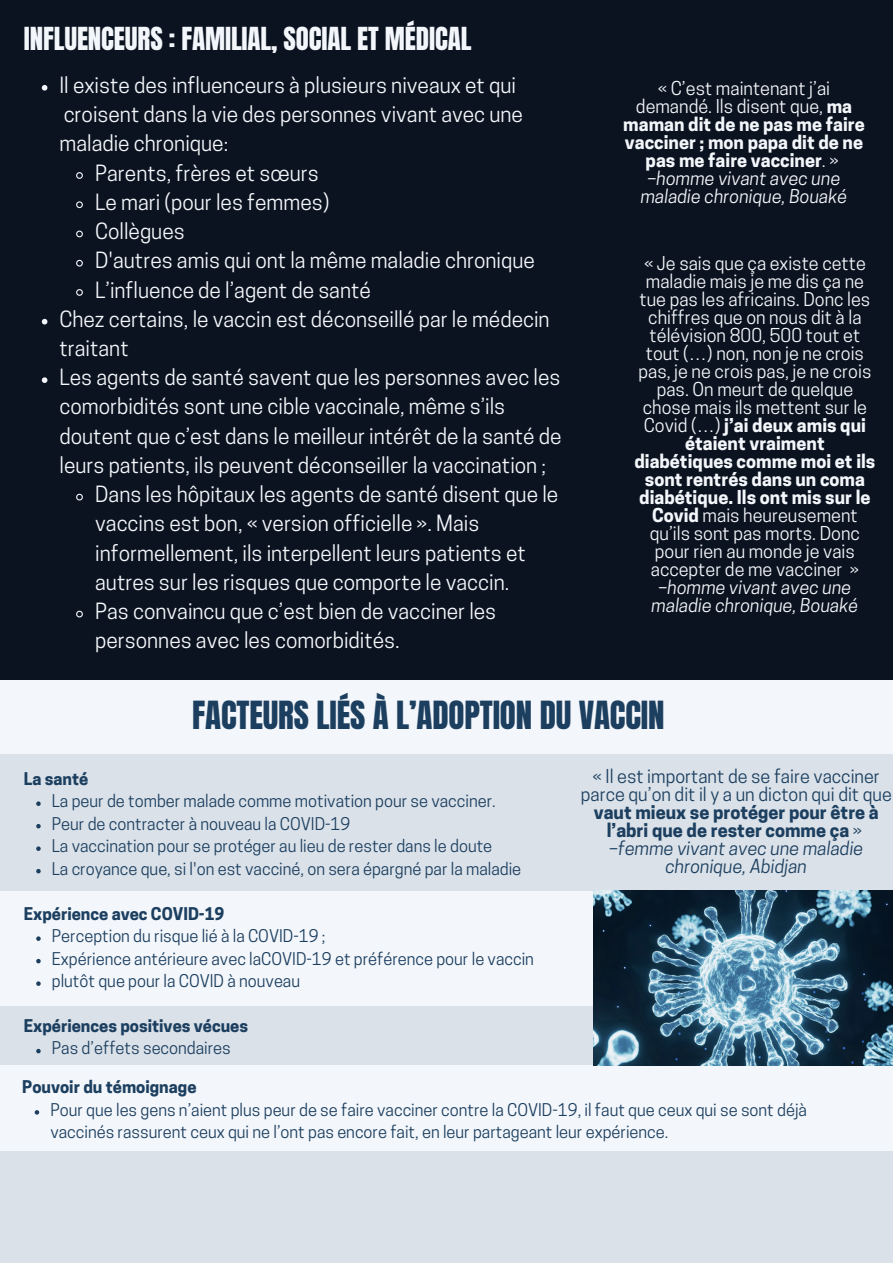
<style>
.page{position:relative;width:893px;height:1264px;background:#fff}
.page>*{position:absolute;margin:0;border:0;box-sizing:border-box;transform-origin:0 0}
.t1{font:33px "Anton";letter-spacing:-.005em;color:#1c3f60}
.t2{font:27px "Anton";letter-spacing:-.005em;color:#f3f6fa}
.t3{font:21px "Cooper Hewitt";color:#f3f6fa}
.t4{font:18px/18px "Cooper Hewitt";color:#f3f6fa;text-align:center}
.t5{font:700 18px/18px "Cooper Hewitt";color:#f3f6fa;text-align:center}
.t6{font:700 18px/18px "Cooper Hewitt";color:#1c3f60;text-align:center}
.t7{font:18px/18px "Cooper Hewitt";color:#1c3f60;text-align:center}
.t8{font:italic 18px/18px "Cooper Hewitt";color:#f3f6fa;text-align:center}
.t9{font:16.5px/22.5px "Cooper Hewitt";color:#1c3f60}
.t10{font:700 16.5px "Cooper Hewitt";color:#1c3f60}
.s1{font-weight:400}
.s2{font-weight:400;font-style:italic}
.s3{font-weight:700}
</style>
<div class="page">
<div style="left:0;top:0;width:892px;height:1262px;background:#f3f6fa"></div>
<div style="left:0;top:753px;width:892px;height:138px;background:#dae1e8"></div>
<svg style="left:36px;top:801px;width:5px;height:5px"></svg>
<svg style="left:36px;top:824px;width:5px;height:4px"></svg>
<svg style="left:36px;top:846px;width:5px;height:5px"></svg>
<svg style="left:36px;top:869px;width:5px;height:4px"></svg>
<svg style="left:36px;top:936px;width:5px;height:4px"></svg>
<svg style="left:36px;top:958px;width:5px;height:5px"></svg>
<svg style="left:36px;top:981px;width:5px;height:4px"></svg>
<div style="left:0;top:0;width:892px;height:680px;background:#0b1320"></div>
<div style="left:0;top:1005px;width:892px;height:59px;background:#dae1e8"></div>
<div style="left:0;top:1151px;width:892px;height:111px;background:#dae1e8"></div>
<img style="left:594px;top:891px;width:298px;height:174px">
<svg style="left:42px;top:85px;width:5px;height:6px"></svg>
<svg style="left:76px;top:172px;width:7px;height:7px"></svg>
<svg style="left:76px;top:201px;width:7px;height:8px"></svg>
<svg style="left:76px;top:230px;width:7px;height:8px"></svg>
<svg style="left:76px;top:259px;width:7px;height:8px"></svg>
<svg style="left:76px;top:289px;width:7px;height:7px"></svg>
<svg style="left:42px;top:319px;width:5px;height:5px"></svg>
<svg style="left:42px;top:377px;width:5px;height:6px"></svg>
<svg style="left:76px;top:493px;width:7px;height:8px"></svg>
<svg style="left:76px;top:610px;width:7px;height:8px"></svg>
<svg style="left:35px;top:1110px;width:4px;height:4px"></svg>
<p class="t2" style="left:24px;top:19px;width:449px">INFLUENCEURS : FAMILIAL, SOCIAL ET MÉDICAL</p>
<p class="t3" style="left:59px;top:77px;width:458px">Il existe des influenceurs à plusieurs niveaux et qui</p>
<p class="t3" style="left:64px;top:106px;width:461px">croisent dans la vie des personnes vivant avec une</p>
<p class="t3" style="left:59px;top:135px;width:170px">maladie chronique:</p>
<p class="t3" style="left:95px;top:165px;width:225px">Parents, frères et sœurs</p>
<p class="t3" style="left:95px;top:194px;width:236px">Le mari (pour les femmes)</p>
<p class="t3" style="left:95px;top:223px;width:91px">Collègues</p>
<p class="t3" style="left:95px;top:252px;width:441px">D'autres amis qui ont la même maladie chronique</p>
<p class="t3" style="left:95px;top:282px;width:277px">L’influence de l’agent de santé</p>
<p class="t3" style="left:59px;top:311px;width:491px">Chez certains, le vaccin est déconseillé par le médecin</p>
<p class="t3" style="left:59px;top:340px;width:71px">traitant</p>
<p class="t3" style="left:59px;top:369px;width:502px">Les agents de santé savent que les personnes avec les</p>
<p class="t3" style="left:59px;top:399px;width:447px">comorbidités sont une cible vaccinale, même s’ils</p>
<p class="t3" style="left:59px;top:428px;width:503px">doutent que c’est dans le meilleur intérêt de la santé de</p>
<p class="t3" style="left:59px;top:457px;width:488px">leurs patients, ils peuvent déconseiller la vaccination ;</p>
<p class="t3" style="left:95px;top:486px;width:464px">Dans les hôpitaux les agents de santé disent que le</p>
<p class="t3" style="left:95px;top:515px;width:385px">vaccins est bon, « version officielle ». Mais</p>
<p class="t3" style="left:95px;top:545px;width:432px">informellement, ils interpellent leurs patients et</p>
<p class="t3" style="left:95px;top:574px;width:415px">autres sur les risques que comporte le vaccin.</p>
<p class="t3" style="left:95px;top:603px;width:402px">Pas convaincu que c’est bien de vacciner les</p>
<p class="t3" style="left:95px;top:632px;width:306px">personnes avec les comorbidités.</p>
<p class="t5" style="left:623px;top:82px;width:243px"><span class="s1">« C’est maintenant j’ai demandé. Ils disent que,</span> ma maman dit de ne pas me faire vacciner ; mon papa dit de ne pas me faire vacciner<span class="s1">. » –</span><span class="s2">homme vivant avec une maladie chronique, Bouaké</span></p>
<p class="t4" style="left:634px;top:256px;width:242px">« Je sais que ça existe cette maladie mais je me dis ça ne tue pas les africains. Donc les chiffres que on nous dit à la télévision 800, 500 tout et tout (…) non, non je ne crois pas, je ne crois pas, je ne crois pas. On meurt de quelque chose mais ils mettent sur le<br>Covid (…) <span class="s3">j’ai deux amis qui étaient vraiment diabétiques comme moi et ils sont rentrés dans un coma diabétique. Ils ont mis sur le<br>Covid</span> mais heureusement qu’ils sont pas morts. Donc pour rien au monde je vais accepter de me vacciner »</p>
<p class="t8" style="left:651px;top:580px;width:208px">–homme vivant avec une maladie chronique, Bouaké</p>
<h1 class="t1" style="left:192px;top:691px;width:474px">FACTEURS LIÉS À L’ADOPTION DU VACCIN</h1>
<p class="t10" style="left:24px;top:772px;width:66px">La santé</p>
<p class="t9" style="left:52px;top:791px;width:471px">La peur de tomber malade comme motivation pour se vacciner.<br>Peur de contracter à nouveau la COVID-19<br>La vaccination pour se protéger au lieu de rester dans le doute<br>La croyance que, si l'on est vacciné, on sera épargné par la maladie</p>
<p class="t10" style="left:24px;top:907px;width:202px">Expérience avec COVID-19</p>
<p class="t9" style="left:52px;top:926px;width:483px">Perception du risque lié à la COVID-19 ;<br>Expérience antérieure avec laCOVID-19 et préférence pour le vaccin plutôt que pour la COVID à nouveau</p>
<p class="t10" style="left:24px;top:1019px;width:226px">Expériences positives vécues</p>
<p class="t9" style="left:52px;top:1039px;width:180px">Pas d’effets secondaires</p>
<p class="t10" style="left:22px;top:1080px;width:176px">Pouvoir du témoignage</p>
<p class="t7" style="left:580px;top:769px;width:312px">« Il est important de se faire vacciner parce qu’on dit il y a un dicton qui dit que</p>
<p class="t6" style="left:593px;top:805px;width:286px">vaut mieux se protéger pour être à l’abri que de rester comme ça <span class="s1">» –</span><span class="s2">femme vivant avec une maladie chronique, Abidjan</span></p>
<p class="t9" style="left:50px;top:1100px;width:758px">Pour que les gens n’aient plus peur de se faire vacciner contre la COVID-19, il faut que ceux qui se sont déjà vaccinés rassurent ceux qui ne l’ont pas encore fait, en leur partageant leur expérience.</p>
</div>
